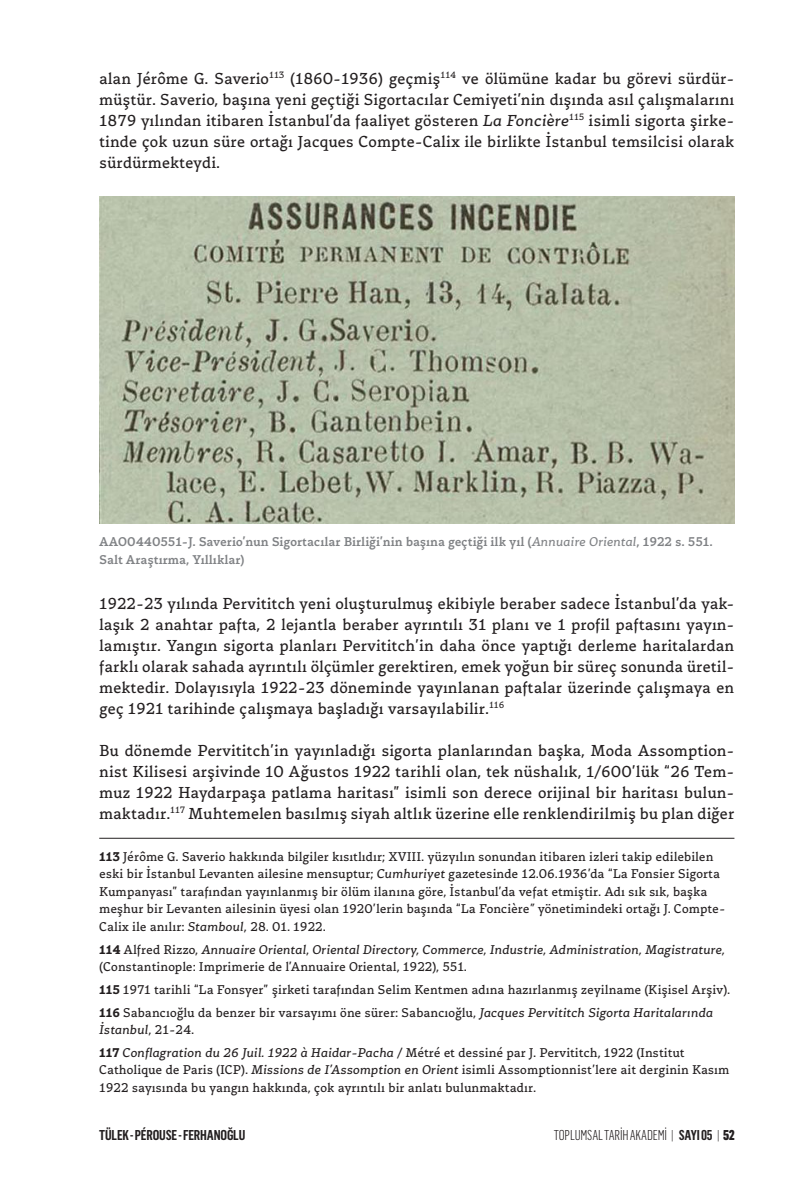
<style>
.page{position:relative;width:794px;height:1191px;background:#fff}
.page>*{position:absolute;margin:0;border:0;box-sizing:border-box;transform-origin:0 0}
.Govde_Metin{font:17.5px/21px "Certa Serif";letter-spacing:-.005em;color:#231f20;text-align:justify}
.t1{font:14px/17.5px "Certa Serif";letter-spacing:-.005em;color:#231f20}
.t2{font:italic 14px/17.5px "Certa Serif";letter-spacing:-.015em;color:#231f20}
.Fotograf_Alti{font:500 14px/17.5px "Certa Serif";letter-spacing:-.005em;color:#808285}
.t3{font:300 14px "Flama Condensed";letter-spacing:-.01em;color:#231f20}
.t4{font:600 14px "Flama Condensed";letter-spacing:-.015em;color:#231f20}
.s1{font-style:italic}
.s2{font-weight:400;font-style:italic}
.s3{font-weight:700}
.s4{font-weight:700;font-style:normal}
.s5{font-style:normal}
.s6{font-weight:600}
.s7{font-weight:900}
</style>
<div class="page">
<img style="left:99px;top:196px;width:635px;height:328px">
<hr style="left:99px;top:838px;width:635px;height:1px;background:#231f20">
<p class="Govde_Metin" style="left:99px;top:68px;width:637px">alan Jérôme G. Saverio<sup>113</sup> (1860-1936) geçmiş<sup>114</sup> ve ölümüne kadar bu görevi sürdür&shy;müştür. Saverio, başına yeni geçtiği Sigortacılar Cemiyeti’nin dışında asıl çalışmalarını 1879 yılından itibaren İstanbul’da faaliyet gösteren <span class="s1">La Foncière</span><sup>115</sup> isimli sigorta şirke&shy;tinde çok uzun süre ortağı Jacques Compte-Calix ile birlikte İstanbul temsilcisi olarak sürdürmekteydi.</p>
<p class="Fotograf_Alti" style="left:99px;top:533px;width:615px">AAO0440551-J. Saverio’nun Sigortacılar Birliği’nin başına geçtiği ilk yıl (<span class="s2">Annuaire Oriental</span>, 1922 s. 551.<br>Salt Araştırma, Yıllıklar)</p>
<p class="Govde_Metin" style="left:99px;top:593px;width:636px">1922-23 yılında Pervititch yeni oluşturulmuş ekibiyle beraber sadece İstanbul’da yak&shy;laşık 2 anahtar pafta, 2 lejantla beraber ayrıntılı 31 planı ve 1 profil paftasını yayın&shy;lamıştır. Yangın sigorta planları Pervititch’in daha önce yaptığı derleme haritalardan farklı olarak sahada ayrıntılı ölçümler gerektiren, emek yoğun bir süreç sonunda üretil&shy;mektedir. Dolayısıyla 1922-23 döneminde yayınlanan paftalar üzerinde çalışmaya en geç 1921 tarihinde çalışmaya başladığı varsayılabilir.<sup>116</sup></p>
<p class="Govde_Metin" style="left:99px;top:740px;width:636px">Bu dönemde Pervititch’in yayınladığı sigorta planlarından başka, Moda Assomption&shy;nist Kilisesi arşivinde 10 Ağustos 1922 tarihli olan, tek nüshalık, 1/600’lük “26 Tem&shy;muz 1922 Haydarpaşa patlama haritası” isimli son derece orijinal bir haritası bulun&shy;maktadır.<sup>117</sup> Muhtemelen basılmış siyah altlık üzerine elle renklendirilmiş bu plan diğer</p>
<p class="t1" style="left:99px;top:848px;width:627px"><span class="s3">113</span> Jérôme G. Saverio hakkında bilgiler kısıtlıdır; XVIII. yüzyılın sonundan itibaren izleri takip edilebilen eski bir İstanbul Levanten ailesine mensuptur; <span class="s1">Cumhuriyet</span> gazetesinde 12.06.1936’da “La Fonsier Sigorta Kumpanyası” tarafından yayınlanmış bir ölüm ilanına göre, İstanbul’da vefat etmiştir. Adı sık sık, başka meşhur bir Levanten ailesinin üyesi olan 1920’lerin başında “La Foncière<span class="s1">”</span> yönetimindeki ortağı J. Compte-Calix ile anılır: <span class="s1">Stamboul</span>, 28. 01. 1922.</p>
<p class="t2" style="left:99px;top:940px;width:627px"><span class="s4">114</span> <span class="s5">Alfred Rizzo,</span> Annuaire Oriental<span class="s5">,</span> Oriental Directory, Commerce, Industrie, Administration, Magistrature, <span class="s5">(Constantinople: Imprimerie de l’Annuaire Oriental, 1922), 551.</span></p>
<p class="t1" style="left:99px;top:980px;width:632px"><span class="s3">115</span> 1971 tarihli “La Fonsyer” şirketi tarafından Selim Kentmen adına hazırlanmış zeyilname (Kişisel Arşiv).</p>
<p class="t1" style="left:99px;top:1003px;width:615px"><span class="s3">116</span> Sabancıoğlu da benzer bir varsayımı öne sürer: Sabancıoğlu, <span class="s1">Jacques Pervititch Sigorta Haritalarında<br>İstanbul</span>, 21-24.</p>
<p class="t1" style="left:99px;top:1043px;width:632px"><span class="s3">117</span> <span class="s1">Conflagration du 26 Juil. 1922 à Haidar-Pacha</span> / Métré et dessiné par J. Pervititch, 1922 (Institut<br>Catholique de Paris (ICP). <span class="s1">Missions de I’Assomption en Orient</span> isimli Assomptionnist’lere ait derginin Kasım<br>1922 sayısında bu yangın hakkında, çok ayrıntılı bir anlatı bulunmaktadır.</p>
<p class="t3" style="left:671px;top:1126px;width:5px">|</p>
<p class="t3" style="left:717px;top:1126px;width:5px">|</p>
<p class="t4" style="left:99px;top:1126px;width:148px">TÜLEK - PÉROUSE - FERHANOĞLU</p>
<p class="t3" style="left:554px;top:1126px;width:183px">TOPLUMSAL TARİH AKADEMİ <span class="s6">SAYI 05</span> <span class="s7">52</span></p>
</div>
